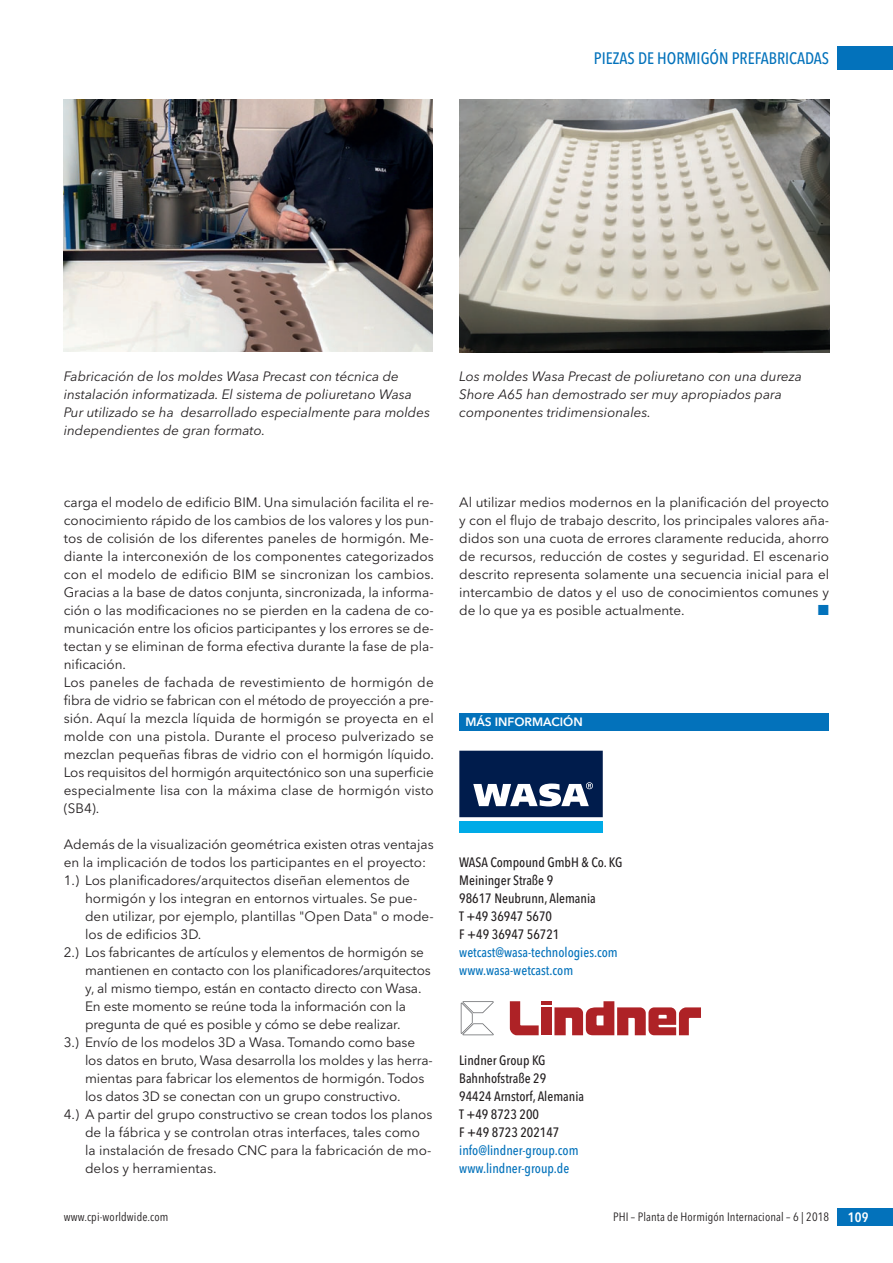
<style>
.page{position:relative;width:893px;height:1263px;background:#fff}
.page>*{position:absolute;margin:0;border:0;box-sizing:border-box;transform-origin:0 0}
.t1{font:500 16.5px "Avenir Next Condensed";color:#0372bb}
.t2{font:13.5px/18px "Avenir Next";color:#231f20}
.t3{font:italic 13.5px/18px "Avenir Next";color:#231f20}
.t4{font:500 13.5px "Avenir Next Condensed";color:#231f20}
.t5{font:500 13.5px "Avenir Next Condensed";color:#0372bb}
.t6{font:600 13.5px "Avenir Next Condensed";color:#fff}
.t7{font:13.5px "European Pi Three";color:#0372bb}
.t8{font:12px "Avenir Next Condensed";letter-spacing:.01em;color:#231f20}
.t9{font:600 12px "Avenir Next";color:#fff}
</style>
<div class="page">
<div style="left:838px;top:47px;width:55px;height:23px;background:#0372bb"></div>
<div style="left:838px;top:1208px;width:55px;height:18px;background:#0372bb"></div>
<div style="left:459px;top:714px;width:370px;height:17px;background:#0372bb"></div>
<div style="left:459px;top:751px;width:144px;height:66px;background:#001c4c"></div>
<div style="left:459px;top:822px;width:144px;height:11px;background:#00abe7"></div>
<svg style="left:473px;top:782px;width:120px;height:24px"></svg>
<svg style="left:461px;top:1001px;width:33px;height:34px"></svg>
<div style="left:541px;top:1007px;width:11px;height:28px;background:#ae2226"></div>
<hr style="left:541px;top:1001px;width:11px;height:4px;background:#ae2226">
<svg style="left:510px;top:1001px;width:29px;height:34px"></svg>
<svg style="left:554px;top:1001px;width:147px;height:34px"></svg>
<img style="left:64px;top:100px;width:369px;height:252px">
<img style="left:459px;top:100px;width:370px;height:252px">
<p class="t1" style="left:594px;top:51px;width:237px">PIEZAS DE HORMIGÓN PREFABRICADAS</p>
<p class="t3" style="left:64px;top:368px;width:336px">Fabricación de los moldes Wasa Precast con técnica de</p>
<p class="t3" style="left:64px;top:386px;width:368px">instalación informatizada. El sistema de poliuretano Wasa<br>Pur utilizado se ha desarrollado especialmente para moldes independientes de gran formato.</p>
<p class="t2" style="left:64px;top:494px;width:372px;text-align:justify">carga el modelo de edificio BIM. Una simulación facilita el re&shy;conocimiento rápido de los cambios de los valores y los pun&shy;tos de colisión de los diferentes paneles de hormigón. Me&shy;diante la interconexión de los componentes categorizados con el modelo de edificio BIM se sincronizan los cambios.<br>Gracias a la base de datos conjunta, sincronizada, la informa&shy;ción o las modificaciones no se pierden en la cadena de co&shy;municación entre los oficios participantes y los errores se de&shy;tectan y se eliminan de forma efectiva durante la fase de pla&shy;nificación.</p>
<p class="t2" style="left:64px;top:674px;width:372px;text-align:justify">Los paneles de fachada de revestimiento de hormigón de fibra de vidrio se fabrican con el método de proyección a pre&shy;sión. Aquí la mezcla líquida de hormigón se proyecta en el molde con una pistola. Durante el proceso pulverizado se mezclan pequeñas fibras de vidrio con el hormigón líquido.<br>Los requisitos del hormigón arquitectónico son una superficie especialmente lisa con la máxima clase de hormigón visto (SB4).</p>
<p class="t2" style="left:64px;top:836px;width:371px">Además de la visualización geométrica existen otras ventajas en la implicación de todos los participantes en el proyecto:</p>
<p class="t2" style="left:85px;top:872px;width:350px;text-indent:-21px">1.) Los planificadores/arquitectos diseñan elementos de hormigón y los integran en entornos virtuales. Se pue&shy;den utilizar, por ejemplo, plantillas "Open Data" o mode&shy;los de edificios 3D.</p>
<p class="t2" style="left:85px;top:944px;width:347px;text-indent:-21px">2.) Los fabricantes de artículos y elementos de hormigón se mantienen en contacto con los planificadores/arquitectos y, al mismo tiempo, están en contacto directo con Wasa.<br>En este momento se reúne toda la información con la pregunta de qué es posible y cómo se debe realizar.</p>
<p class="t2" style="left:85px;top:1034px;width:349px;text-indent:-21px">3.) Envío de los modelos 3D a Wasa. Tomando como base los datos en bruto, Wasa desarrolla los moldes y las herra&shy;mientas para fabricar los elementos de hormigón. Todos los datos 3D se conectan con un grupo constructivo.</p>
<p class="t2" style="left:85px;top:1106px;width:349px;text-indent:-21px">4.) A partir del grupo constructivo se crean todos los planos de la fábrica y se controlan otras interfaces, tales como la instalación de fresado CNC para la fabricación de mo&shy;delos y herramientas.</p>
<p class="t3" style="left:459px;top:368px;width:344px">Los moldes Wasa Precast de poliuretano con una dureza<br>Shore A65 han demostrado ser muy apropiados para</p>
<p class="t3" style="left:459px;top:404px;width:193px">componentes tridimensionales.</p>
<p class="t2" style="left:459px;top:494px;width:371px;text-align:justify">Al utilizar medios modernos en la planificación del proyecto y con el flujo de trabajo descrito, los principales valores aña&shy;didos son una cuota de errores claramente reducida, ahorro de recursos, reducción de costes y seguridad. El escenario descrito representa solamente una secuencia inicial para el intercambio de datos y el uso de conocimientos comunes y de lo que ya es posible actualmente.</p>
<p class="t7" style="left:818px;top:602px;width:13px">-</p>
<p class="t9" style="left:465px;top:717px;width:119px">MÁS INFORMACIÓN</p>
<p class="t4" style="left:459px;top:856px;width:165px">WASA Compound GmbH &amp; Co. KG</p>
<p class="t4" style="left:459px;top:874px;width:95px">Meininger Straße 9</p>
<p class="t4" style="left:459px;top:892px;width:138px">98617 Neubrunn, Alemania</p>
<p class="t4" style="left:459px;top:910px;width:94px">T +49 36947 5670</p>
<p class="t4" style="left:459px;top:928px;width:102px">F +49 36947 56721</p>
<p class="t5" style="left:459px;top:946px;width:160px">wetcast@wasa-technologies.com</p>
<p class="t5" style="left:459px;top:964px;width:115px">www.wasa-wetcast.com</p>
<p class="t4" style="left:459px;top:1054px;width:88px">Lindner Group KG</p>
<p class="t4" style="left:459px;top:1072px;width:88px">Bahnhofstraße 29</p>
<p class="t4" style="left:459px;top:1090px;width:126px">94424 Arnstorf, Alemania</p>
<p class="t4" style="left:459px;top:1108px;width:81px">T +49 8723 200</p>
<p class="t4" style="left:459px;top:1126px;width:102px">F +49 8723 202147</p>
<p class="t5" style="left:459px;top:1144px;width:121px">info@lindner-group.com</p>
<p class="t5" style="left:459px;top:1162px;width:112px">www.lindner-group.de</p>
<p class="t8" style="left:64px;top:1211px;width:106px">www.cpi-worldwide.com</p>
<p class="t8" style="left:613px;top:1211px;width:218px">PHI – Planta de Hormigón Internacional – 6 | 2018</p>
<p class="t6" style="left:848px;top:1211px;width:22px">109</p>
</div>
